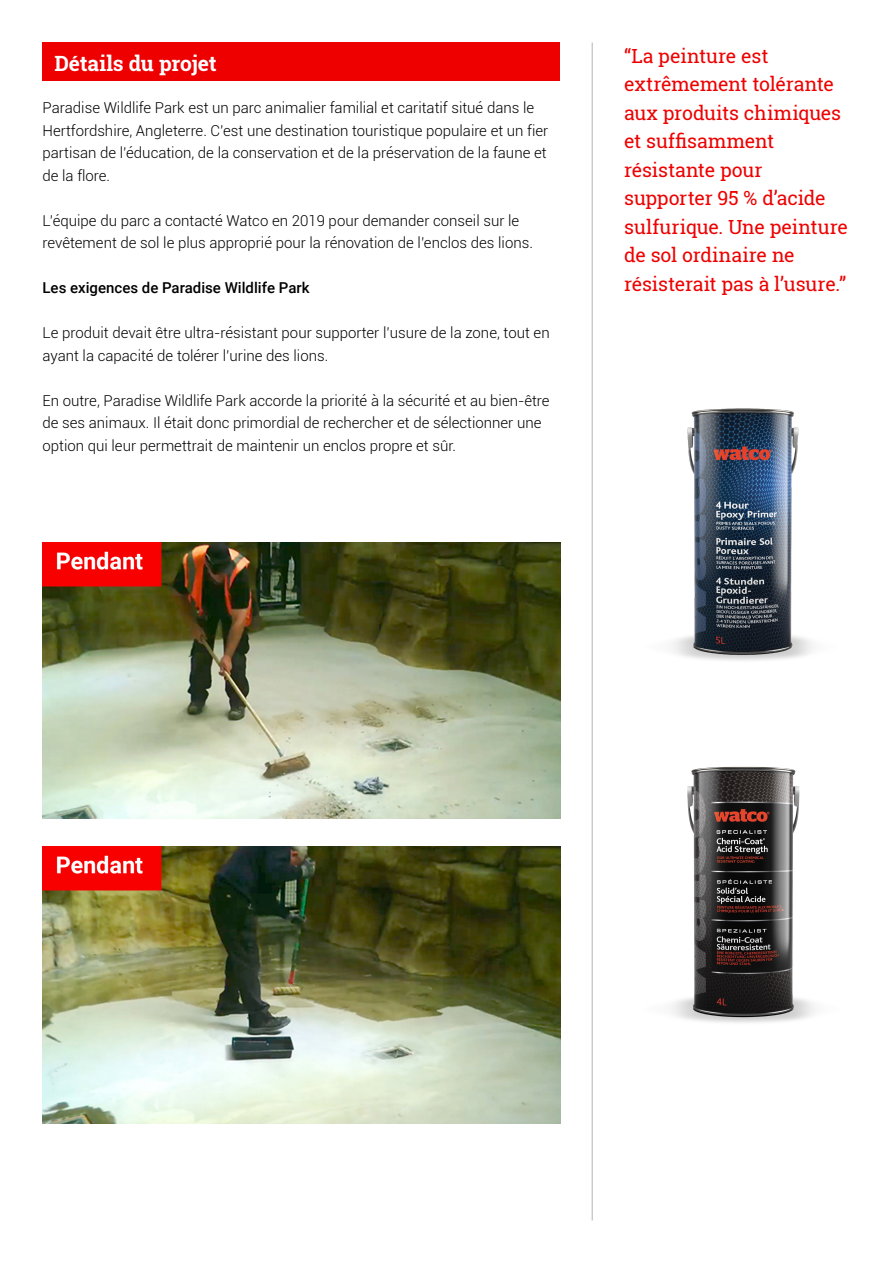
<style>
.page{position:relative;width:893px;height:1263px;background:#fff}
.page>*{position:absolute;margin:0;border:0;box-sizing:border-box;transform-origin:0 0}
.t1{font:700 21px "Roboto Slab";letter-spacing:-.005em;color:#fff}
.t2{font:19.5px/28.5px "Roboto Slab";letter-spacing:-.01em;color:#e00}
.t3{font:300 15px/22.5px "Roboto";color:#000}
.t4{font:500 15px "Roboto";color:#000}
</style>
<div class="page">
<div style="left:43px;top:43px;width:517px;height:38px;background:#e00"></div>
<hr style="left:592px;top:43px;width:1px;height:1177px;background:#b3b3b3">
<img style="left:43px;top:542px;width:517px;height:276px">
<img style="left:43px;top:847px;width:517px;height:276px">
<img style="left:672px;top:408px;width:141px;height:253px">
<img style="left:671px;top:766px;width:144px;height:257px">
<p class="t1" style="left:54px;top:49px;width:164px">Détails du projet</p>
<p class="t2" style="left:624px;top:41px;width:225px">“La peinture est extrêmement tolérante aux produits chimiques et suffisamment résistante pour supporter 95 % d’acide sulfurique. Une peinture de sol ordinaire ne résisterait pas à l’usure.”</p>
<p class="t3" style="left:43px;top:96px;width:507px">Paradise Wildlife Park est un parc animalier familial et caritatif situé dans le Hertfordshire, Angleterre. C’est une destination touristique populaire et un fier partisan de l’éducation, de la conservation et de la préservation de la faune et de la flore.</p>
<p class="t3" style="left:43px;top:209px;width:492px">L’équipe du parc a contacté Watco en 2019 pour demander conseil sur le revêtement de sol le plus approprié pour la rénovation de l’enclos des lions.</p>
<p class="t4" style="left:43px;top:277px;width:269px">Les exigences de Paradise Wildlife Park</p>
<p class="t3" style="left:43px;top:321px;width:509px">Le produit devait être ultra-résistant pour supporter l’usure de la zone, tout en ayant la capacité de tolérer l’urine des lions.</p>
<p class="t3" style="left:43px;top:389px;width:509px">En outre, Paradise Wildlife Park accorde la priorité à la sécurité et au bien-être de ses animaux. Il était donc primordial de rechercher et de sélectionner une option qui leur permettrait de maintenir un enclos propre et sûr.</p>
</div>
